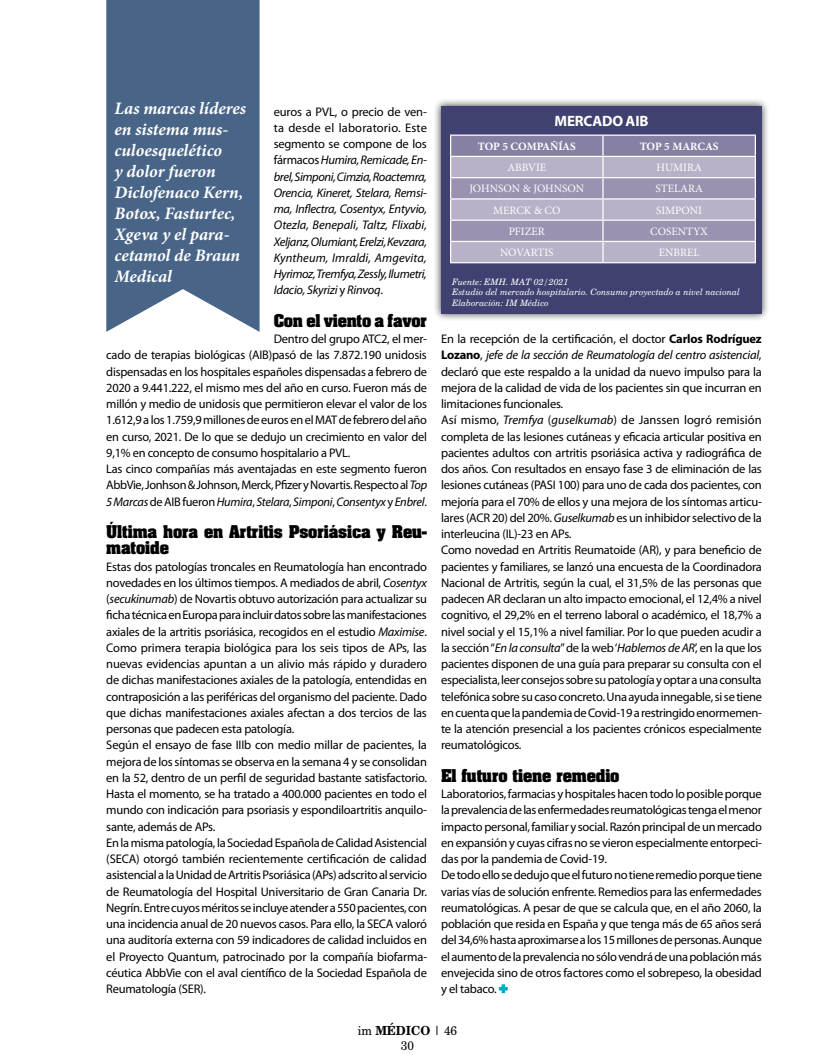
<style>
.page{position:relative;width:815px;height:1063px;background:#fff}
.page>*{position:absolute;margin:0;border:0;box-sizing:border-box;transform-origin:0 0}
.t1{font:italic 700 17.5px/21px "Minion Pro";letter-spacing:-.005em;color:#fff}
.t2{font:700 15px/16.2px "Aardvark";letter-spacing:-.01em;color:#000}
.t3{font:700 15px "Myriad Pro";letter-spacing:-.01em;color:#fff}
.t4{font:12.5px/16.2px "Myriad Pro";letter-spacing:-.02em;color:#000}
.t5{font:italic 12.5px/16.2px "Myriad Pro";letter-spacing:-.03em;color:#000;text-align:justify}
.t6{font:12.5px/15px "New Brunswick";color:#000;text-align:center;scale:.95 1}
.t7{font:11.25px "Minion Pro";color:#fff}
.t8{font:700 11.25px "Minion Pro";letter-spacing:-.015em;color:#fff}
.t9{font:italic 8.75px/10.5px "New Brunswick";color:#fff}
.s1{font-style:normal}
.s2{font-style:italic}
.s3{font-weight:700}
</style>
<div class="page">
<svg style="left:499px;top:984px;width:9px;height:9px"></svg>
<svg style="left:106px;top:0;width:154px;height:332px;background:#546f8f"></svg>
<div style="left:433px;top:98px;width:337px;height:224px;background:#000;opacity:.75"></div>
<div style="left:441px;top:106px;width:321px;height:208px;background:#404170"></div>
<svg style="left:450px;top:135px;width:306px;height:128px;background:#ada8c0"></svg>
<hr style="left:450px;top:156px;width:153px;height:1px;background:#fff">
<hr style="left:603px;top:156px;width:153px;height:1px;background:#fff">
<h1 class="t1" style="left:114px;top:98px;width:133px">Las marcas líderes en sistema mus&shy;culoesquelético<br>y dolor fueron<br>Diclofenaco Kern,<br>Botox, Fasturtec,<br>Xgeva y el para&shy;cetamol de Braun<br>Medical</h1>
<p class="t5" style="left:274px;top:103px;width:155px"><span class="s1">euros a PVL, o precio de ven&shy;ta desde el laboratorio. Este segmento se compone de los fármacos</span> Humira, Remicade, En&shy;brel, Simponi, Cimzia, Roactemra, Orencia, Kineret, Stelara, Remsi&shy;ma, Inflectra, Cosentyx, Entyvio, Otezla, Benepali, Taltz, Flixabi, Xeljanz, Olumiant, Erelzi, Kevzara, Kyntheum, Imraldi, Amgevita, Hyrimoz, Tremfya, Zessly, Ilumetri, Idacio, Skyrizi <span class="s1">y</span> Rinvoq<span class="s1">.</span></p>
<p class="t2" style="left:274px;top:312px;width:155px">Con el viento a favor</p>
<p class="t4" style="left:106px;top:331px;width:322px;text-indent:167px">Dentro del grupo ATC2, el mer&shy;cado de terapias biológicas (AIB)pasó de las 7.872.190 unidosis dispensadas en los hospitales españoles dispensadas a febrero de 2020 a 9.441.222, el mismo mes del año en curso. Fueron más de millón y medio de unidosis que permitieron elevar el valor de los 1.612,9 a los 1.759,9 millones de euros en el MAT de febrero del año en curso, 2021. De lo que se dedujo un crecimiento en valor del 9,1% en concepto de consumo hospitalario a PVL.<br>Las cinco compañías más aventajadas en este segmento fueron AbbVie, Jonhson &amp; Johnson, Merck, Pfizer y Novartis. Respecto al <span class="s2">Top 5 Marcas</span> de AIB fueron <span class="s2">Humira</span>, <span class="s2">Stelara</span>, <span class="s2">Simponi</span>, <span class="s2">Consentyx</span> y <span class="s2">Enbrel</span>.</p>
<p class="t2" style="left:106px;top:523px;width:322px">Última hora en Artritis Psoriásica y Reu&shy;matoide</p>
<p class="t4" style="left:106px;top:558px;width:322px">Estas dos patologías troncales en Reumatología han encontrado novedades en los últimos tiempos. A mediados de abril, <span class="s2">Cosentyx </span>(<span class="s2">secukinumab</span>) de Novartis obtuvo autorización para actualizar su ficha técnica en Europa para incluir datos sobre las manifestaciones axiales de la artritis psoriásica, recogidos en el estudio <span class="s2">Maximise</span>.<br>Como primera terapia biológica para los seis tipos de APs, las nuevas evidencias apuntan a un alivio más rápido y duradero de dichas manifestaciones axiales de la patología, entendidas en contraposición a las periféricas del organismo del paciente. Dado que dichas manifestaciones axiales afectan a dos tercios de las personas que padecen esta patología.<br>Según el ensayo de fase IIIb con medio millar de pacientes, la mejora de los síntomas se observa en la semana 4 y se consolidan en la 52, dentro de un perfil de seguridad bastante satisfactorio.<br>Hasta el momento, se ha tratado a 400.000 pacientes en todo el mundo con indicación para psoriasis y espondiloartritis anquilo&shy;sante, además de APs.<br>En la misma patología, la Sociedad Española de Calidad Asistencial (SECA) otorgó también recientemente certificación de calidad asistencial a la Unidad de Artritis Psoriásica (APs) adscrito al servicio de Reumatología del Hospital Universitario de Gran Canaria Dr.<br>Negrín. Entre cuyos méritos se incluye atender a 550 pacientes, con una incidencia anual de 20 nuevos casos. Para ello, la SECA valoró una auditoría externa con 59 indicadores de calidad incluidos en el Proyecto Quantum, patrocinado por la compañía biofarma&shy;céutica AbbVie con el aval científico de la Sociedad Española de Reumatología (SER).</p>
<p class="t3" style="left:554px;top:111px;width:96px">MERCADO AIB</p>
<p class="t8" style="left:478px;top:138px;width:99px">TOP 5 COMPAÑÍAS</p>
<p class="t8" style="left:640px;top:138px;width:80px">TOP 5 MARCAS</p>
<p class="t7" style="left:507px;top:160px;width:40px">ABBVIE</p>
<p class="t7" style="left:656px;top:160px;width:47px">HUMIRA</p>
<p class="t7" style="left:469px;top:181px;width:116px">JOHNSON &amp; JOHNSON</p>
<p class="t7" style="left:655px;top:181px;width:49px">STELARA</p>
<p class="t7" style="left:493px;top:203px;width:69px">MERCK &amp; CO</p>
<p class="t7" style="left:656px;top:203px;width:47px">SIMPONI</p>
<p class="t7" style="left:509px;top:224px;width:38px">PFIZER</p>
<p class="t7" style="left:650px;top:224px;width:59px">COSENTYX</p>
<p class="t7" style="left:500px;top:245px;width:55px">NOVARTIS</p>
<p class="t7" style="left:659px;top:245px;width:42px">ENBREL</p>
<p class="t9" style="left:452px;top:276px;width:290px">Fuente: EMH. MAT 02/2021<br>Estudio del mercado hospitalario. Consumo proyectado a nivel nacional<br>Elaboración: IM Médico</p>
<p class="t4" style="left:441px;top:331px;width:322px">En la recepción de la certificación, el doctor <span class="s3">Carlos Rodríguez Lozano</span>, <span class="s2">jefe de la sección de Reumatología del centro asistencial</span>, declaró que este respaldo a la unidad da nuevo impulso para la mejora de la calidad de vida de los pacientes sin que incurran en limitaciones funcionales.<br>Así mismo, <span class="s2">Tremfya</span> (<span class="s2">guselkumab</span>) de Janssen logró remisión completa de las lesiones cutáneas y eficacia articular positiva en pacientes adultos con artritis psoriásica activa y radiográfica de dos años. Con resultados en ensayo fase 3 de eliminación de las lesiones cutáneas (PASI 100) para uno de cada dos pacientes, con mejoría para el 70% de ellos y una mejora de los síntomas articu&shy;lares (ACR 20) del 20%. <span class="s2">Guselkumab</span> es un inhibidor selectivo de la interleucina (IL)-23 en APs.<br>Como novedad en Artritis Reumatoide (AR), y para beneficio de pacientes y familiares, se lanzó una encuesta de la Coordinadora Nacional de Artritis, según la cual, el 31,5% de las personas que padecen AR declaran un alto impacto emocional, el 12,4% a nivel cognitivo, el 29,2% en el terreno laboral o académico, el 18,7% a nivel social y el 15,1% a nivel familiar. Por lo que pueden acudir a la sección “<span class="s2">En la consulta</span>” de la web ‘<span class="s2">Hablemos de AR</span>’, en la que los pacientes disponen de una guía para preparar su consulta con el especialista, leer consejos sobre su patología y optar a una consulta telefónica sobre su caso concreto. Una ayuda innegable, si se tiene en cuenta que la pandemia de Covid-19 a restringido enormemen&shy;te la atención presencial a los pacientes crónicos especialmente reumatológicos.</p>
<p class="t2" style="left:441px;top:767px;width:180px">El futuro tiene remedio</p>
<p class="t4" style="left:441px;top:786px;width:322px">Laboratorios, farmacias y hospitales hacen todo lo posible porque la prevalencia de las enfermedades reumatológicas tenga el menor impacto personal, familiar y social. Razón principal de un mercado en expansión y cuyas cifras no se vieron especialmente entorpeci&shy;das por la pandemia de Covid-19.<br>De todo ello se dedujo que el futuro no tiene remedio porque tiene varias vías de solución enfrente. Remedios para las enfermedades reumatológicas. A pesar de que se calcula que, en el año 2060, la población que resida en España y que tenga más de 65 años será del 34,6% hasta aproximarse a los 15 millones de personas. Aunque el aumento de la prevalencia no sólo vendrá de una población más envejecida sino de otros factores como el sobrepeso, la obesidad y el tabaco.</p>
<p class="t6" style="left:358px;top:1023px;width:106px">im <span class="s3">MÉDICO</span> | 46<br>30</p>
</div>
